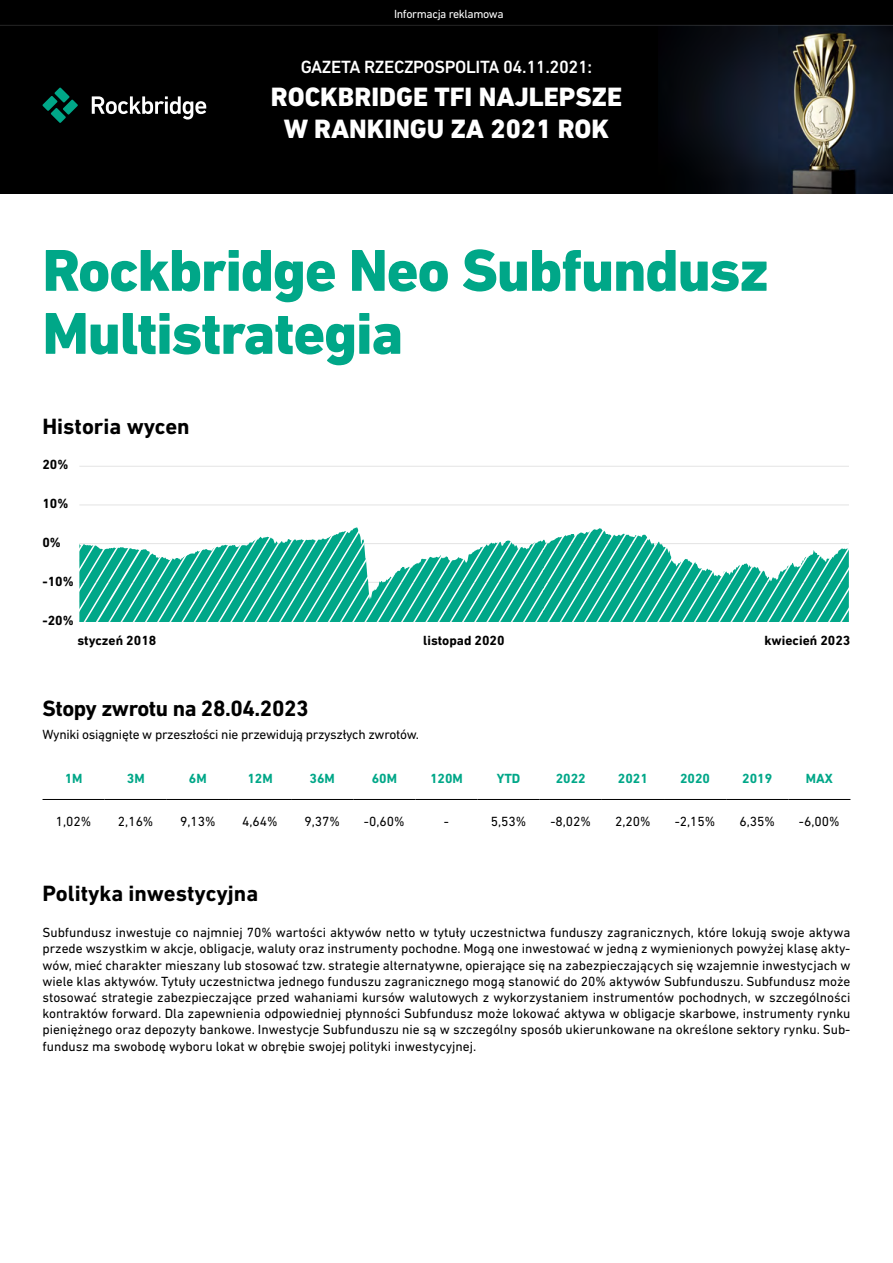
<style>
.page{position:relative;width:893px;height:1263px;background:#fff}
.page>*{position:absolute;margin:0;border:0;box-sizing:border-box;transform-origin:0 0}
.t1{font:800 60px/63px "DIN Next LT Pro";letter-spacing:-.02em;color:#00a788}
.t2{font:800 27px/32.4px "DIN Next LT Pro";color:#fff;text-align:center}
.t3{font:700 22.5px "DIN Next LT Pro";color:#000}
.t4{font:700 22.5px "DIN Next LT Pro";letter-spacing:-.02em;color:#000}
.t5{font:500 18px "DIN Next LT Pro";letter-spacing:-.02em;color:#fff}
.t6{font:13.5px/16.2px "DIN Next LT Pro";letter-spacing:-.01em;color:#000;text-align:justify}
.t7{font:700 13.5px "DIN Next LT Pro";color:#000}
.t8{font:700 13.5px "DIN Next LT Pro";color:#00a788}
.t9{font:12px "DIN Next LT Pro";letter-spacing:-.03em;color:#fff}
</style>
<div class="page">
<div style="left:0;top:0;width:893px;height:26px;background:#000"></div>
<img style="left:658px;top:26px;width:235px;height:167px">
<div style="left:0;top:26px;width:658px;height:167px;background:#000"></div>
<svg style="left:42px;top:87px;width:36px;height:36px"></svg>
<svg style="left:92px;top:96px;width:114px;height:24px"></svg>
<hr style="left:0;top:25px;width:893px;height:1px;background:#fff">
<hr style="left:79px;top:505px;width:770px;height:1px;background:#e3e3e3">
<hr style="left:79px;top:466px;width:770px;height:1px;background:#e3e3e3">
<svg style="left:79px;top:527px;width:770px;height:95px;fill:#00a788"></svg>
<hr style="left:43px;top:799px;width:62px;height:1px;background:#000">
<hr style="left:105px;top:799px;width:62px;height:1px;background:#000">
<hr style="left:167px;top:799px;width:62px;height:1px;background:#000">
<hr style="left:229px;top:799px;width:62px;height:1px;background:#000">
<hr style="left:291px;top:799px;width:62px;height:1px;background:#000">
<hr style="left:353px;top:799px;width:62px;height:1px;background:#000">
<hr style="left:415px;top:799px;width:63px;height:1px;background:#000">
<hr style="left:478px;top:799px;width:62px;height:1px;background:#000">
<hr style="left:540px;top:799px;width:62px;height:1px;background:#000">
<hr style="left:602px;top:799px;width:62px;height:1px;background:#000">
<hr style="left:664px;top:799px;width:62px;height:1px;background:#000">
<hr style="left:726px;top:799px;width:62px;height:1px;background:#000">
<hr style="left:788px;top:799px;width:62px;height:1px;background:#000">
<p class="t9" style="left:394px;top:7px;width:111px">Informacja reklamowa</p>
<h3 class="t5" style="left:301px;top:57px;width:293px">GAZETA RZECZPOSPOLITA 04.11.2021:</h3>
<h2 class="t2" style="left:271px;top:80px;width:353px">ROCKBRIDGE TFI NAJLEPSZE<br>W RANKINGU ZA 2021 ROK</h2>
<h1 class="t1" style="left:43px;top:239px;width:728px">Rockbridge Neo Subfundusz<br>Multistrategia</h1>
<h3 class="t3" style="left:42px;top:413px;width:149px">Historia wycen</h3>
<p class="t7" style="left:42px;top:457px;width:28px">20%</p>
<p class="t7" style="left:42px;top:496px;width:28px">10%</p>
<p class="t7" style="left:42px;top:535px;width:20px">0%</p>
<p class="t7" style="left:42px;top:574px;width:33px">-10%</p>
<p class="t7" style="left:42px;top:613px;width:33px">-20%</p>
<p class="t7" style="left:77px;top:632px;width:80px">styczeń 2018</p>
<p class="t7" style="left:423px;top:632px;width:83px">listopad 2020</p>
<p class="t7" style="left:764px;top:632px;width:88px">kwiecień 2023</p>
<h3 class="t4" style="left:42px;top:696px;width:268px">Stopy zwrotu na 28.04.2023</h3>
<p class="t6" style="left:42px;top:726px;width:378px">Wyniki osiągnięte w przeszłości nie przewidują przyszłych zwrotów.</p>
<p class="t8" style="left:65px;top:771px;width:19px">1M</p>
<p class="t8" style="left:127px;top:771px;width:19px">3M</p>
<p class="t8" style="left:189px;top:771px;width:19px">6M</p>
<p class="t8" style="left:247px;top:771px;width:27px">12M</p>
<p class="t8" style="left:309px;top:771px;width:27px">36M</p>
<p class="t8" style="left:372px;top:771px;width:27px">60M</p>
<p class="t8" style="left:430px;top:771px;width:34px">120M</p>
<p class="t8" style="left:497px;top:771px;width:25px">YTD</p>
<p class="t8" style="left:556px;top:771px;width:32px">2022</p>
<p class="t8" style="left:618px;top:771px;width:32px">2021</p>
<p class="t8" style="left:680px;top:771px;width:32px">2020</p>
<p class="t8" style="left:742px;top:771px;width:32px">2019</p>
<p class="t8" style="left:806px;top:771px;width:29px">MAX</p>
<p class="t6" style="left:56px;top:813px;width:37px">1,02%</p>
<p class="t6" style="left:118px;top:813px;width:37px">2,16%</p>
<p class="t6" style="left:180px;top:813px;width:37px">9,13%</p>
<p class="t6" style="left:242px;top:813px;width:37px">4,64%</p>
<p class="t6" style="left:304px;top:813px;width:37px">9,37%</p>
<p class="t6" style="left:364px;top:813px;width:42px">-0,60%</p>
<p class="t6" style="left:444px;top:813px;width:7px">-</p>
<p class="t6" style="left:491px;top:813px;width:37px">5,53%</p>
<p class="t6" style="left:550px;top:813px;width:42px">-8,02%</p>
<p class="t6" style="left:615px;top:813px;width:37px">2,20%</p>
<p class="t6" style="left:675px;top:813px;width:42px">-2,15%</p>
<p class="t6" style="left:739px;top:813px;width:37px">6,35%</p>
<p class="t6" style="left:799px;top:813px;width:42px">-6,00%</p>
<h3 class="t3" style="left:42px;top:880px;width:217px">Polityka inwestycyjna</h3>
<p class="t6" style="left:42px;top:924px;width:809px">Subfundusz inwestuje co najmniej 70% wartości aktywów netto w tytuły uczestnictwa funduszy zagranicznych, które lokują swoje aktywa przede wszystkim w akcje, obligacje, waluty oraz instrumenty pochodne. Mogą one inwestować w jedną z wymienionych powyżej klasę akty&shy;wów, mieć charakter mieszany lub stosować tzw. strategie alternatywne, opierające się na zabezpieczających się wzajemnie inwestycjach w wiele klas aktywów. Tytuły uczestnictwa jednego funduszu zagranicznego mogą stanowić do 20% aktywów Subfunduszu. Subfundusz może stosować strategie zabezpieczające przed wahaniami kursów walutowych z wykorzystaniem instrumentów pochodnych, w szczególności kontraktów forward. Dla zapewnienia odpowiedniej płynności Subfundusz może lokować aktywa w obligacje skarbowe, instrumenty rynku pieniężnego oraz depozyty bankowe. Inwestycje Subfunduszu nie są w szczególny sposób ukierunkowane na określone sektory rynku. Sub&shy;fundusz ma swobodę wyboru lokat w obrębie swojej polityki inwestycyjnej.</p>
</div>
